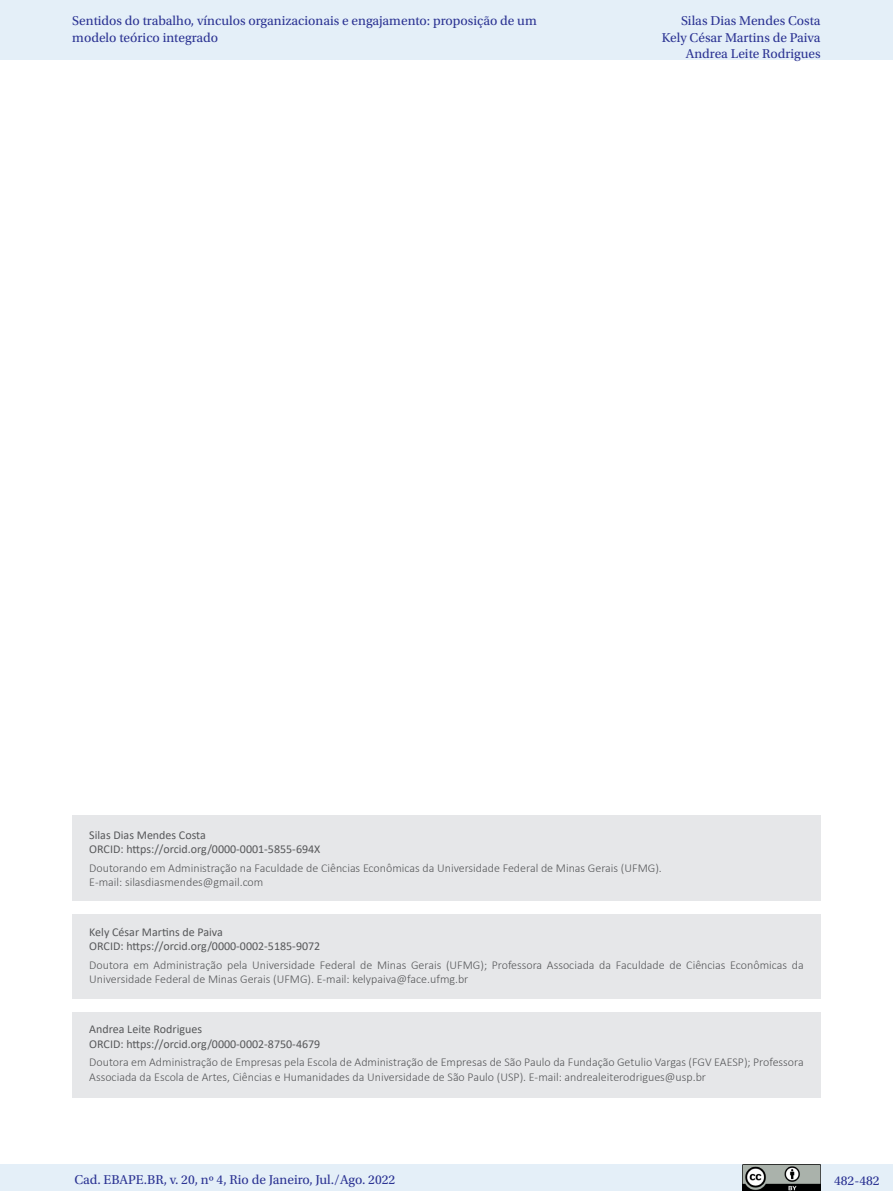
<style>
.page{position:relative;width:893px;height:1191px;background:#fff}
.page>*{position:absolute;margin:0;border:0;box-sizing:border-box;transform-origin:0 0}
.t1{font:13.5px/16.5px "Utopia Std";color:#2b3393}
._06_3_nota_de_fim_au{font:300 12px/14.4px "Calibri";color:#57585a}
._06_3_nota_de_fim_au-2{font:12px "Calibri";color:#57585a}
</style>
<div class="page">
<div style="left:0;top:0;width:893px;height:60px;background:#e4eff8"></div>
<div style="left:0;top:1164px;width:893px;height:27px;background:#e4eff8"></div>
<img style="left:743px;top:1164px;width:78px;height:27px">
<div style="left:72px;top:815px;width:749px;height:282px;background:#e6e7e9"></div>
<div style="left:72px;top:999px;width:751px;height:13px;background:#fff"></div>
<div style="left:72px;top:901px;width:751px;height:13px;background:#fff"></div>
<p class="t1" style="left:72px;top:13px;width:466px">Sentidos do trabalho, vínculos organizacionais e engajamento: proposição de um modelo teórico integrado</p>
<p class="t1" style="left:662px;top:13px;width:160px;text-align:right">Silas Dias Mendes Costa<br>Kely César Martins de Paiva<br>Andrea Leite Rodrigues</p>
<p class="_06_3_nota_de_fim_au-2" style="left:89px;top:826px;width:118px">Silas Dias Mendes Costa</p>
<p class="_06_3_nota_de_fim_au-2" style="left:89px;top:841px;width:233px">ORCID: https://orcid.org/0000-0001-5855-694X</p>
<p class="_06_3_nota_de_fim_au" style="left:89px;top:860px;width:574px">Doutorando em Administração na Faculdade de Ciências Econômicas da Universidade Federal de Minas Gerais (UFMG).<br>E-mail: silasdiasmendes@gmail.com</p>
<p class="_06_3_nota_de_fim_au-2" style="left:89px;top:923px;width:135px">Kely César Martins de Paiva</p>
<p class="_06_3_nota_de_fim_au-2" style="left:89px;top:938px;width:233px">ORCID: https://orcid.org/0000-0002-5185-9072</p>
<p class="_06_3_nota_de_fim_au" style="left:89px;top:957px;width:716px">Doutora em Administração pela Universidade Federal de Minas Gerais (UFMG); Professora Associada da Faculdade de Ciências Econômicas da<br>Universidade Federal de Minas Gerais (UFMG). E-mail: kelypaiva@face.ufmg.br</p>
<p class="_06_3_nota_de_fim_au-2" style="left:89px;top:1021px;width:114px">Andrea Leite Rodrigues</p>
<p class="_06_3_nota_de_fim_au-2" style="left:89px;top:1035px;width:233px">ORCID: https://orcid.org/0000-0002-8750-4679</p>
<p class="_06_3_nota_de_fim_au" style="left:89px;top:1055px;width:716px">Doutora em Administração de Empresas pela Escola de Administração de Empresas de São Paulo da Fundação Getulio Vargas (FGV EAESP); Professora<br>Associada da Escola de Artes, Ciências e Humanidades da Universidade de São Paulo (USP). E-mail: andrealeiterodrigues@usp.br</p>
<p class="t1" style="left:74px;top:1171px;width:322px">Cad. EBAPE.BR, v. 20, nº 4, Rio de Janeiro, Jul./Ago. 2022</p>
<p class="t1" style="left:834px;top:1172px;width:47px">482-482</p>
</div>
